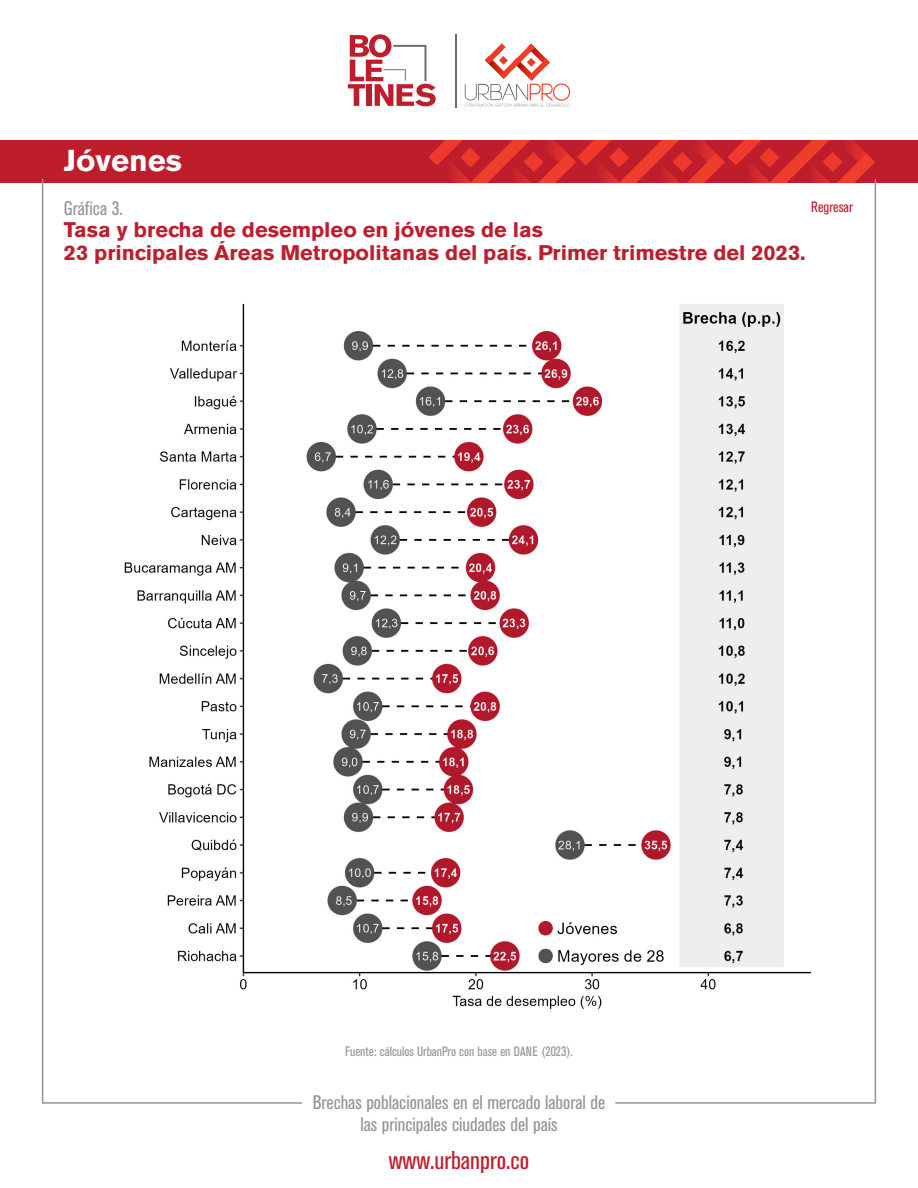
<style>
.page{position:relative;width:918px;height:1188px;background:#fff}
.page>*{position:absolute;margin:0;border:0;box-sizing:border-box;transform-origin:0 0}
.t1{font:700 30px "Akzidenz Grotesk BE";color:#fff;scale:1.04 1}
.t2{font:condensed 25.5px "Akzidenz Grotesk BE";color:#be1d2c;scale:1.04 1}
.t3{font:700 21px/22.5px "Akzidenz Grotesk BE";color:#be1d2c;scale:1.04 1}
.t4{font:condensed 19.5px/22.5px "Akzidenz Grotesk BE";color:#939598;text-align:center;scale:1.04 1}
.t5{font:condensed 15px "Akzidenz Grotesk BE";color:#be1d2c;scale:1.04 1}
.t6{font:condensed 13.5px "Akzidenz Grotesk BE";color:#939598;scale:1.04 1}
</style>
<div class="page">
<div style="left:0;top:140px;width:918px;height:42px;background:#be1d2c"></div>
<svg style="left:429px;top:140px;width:446px;height:42px"></svg>
<img style="left:303px;top:331px;width:311px;height:678px">
<svg style="left:614px;top:178px;width:263px;height:926px"></svg>
<svg style="left:41px;top:179px;width:262px;height:925px"></svg>
<svg style="left:465px;top:43px;width:105px;height:64px"></svg>
<hr style="left:456px;top:34px;width:1px;height:74px;background:#6c6d70">
<svg style="left:348px;top:34px;width:88px;height:72px"></svg>
<h1 class="t1" style="left:64px;top:143px;width:115px">Jóvenes</h1>
<p class="t4" style="left:64px;top:197px;width:58px">Gráfica 3.</p>
<p class="t3" style="left:64px;top:219px;width:715px">Tasa y brecha de desempleo en jóvenes de las<br>23 principales Áreas Metropolitanas del país. Primer trimestre del 2023.</p>
<p class="t5" style="left:811px;top:198px;width:42px">Regresar</p>
<p class="t6" style="left:345px;top:1044px;width:220px">Fuente: cálculos UrbanPro con base en DANE (2023).</p>
<p class="t4" style="left:313px;top:1091px;width:283px">Brechas poblacionales en el mercado laboral de las principales ciudades del país</p>
<p class="t2" style="left:389px;top:1146px;width:136px">www.urbanpro.co</p>
</div>
